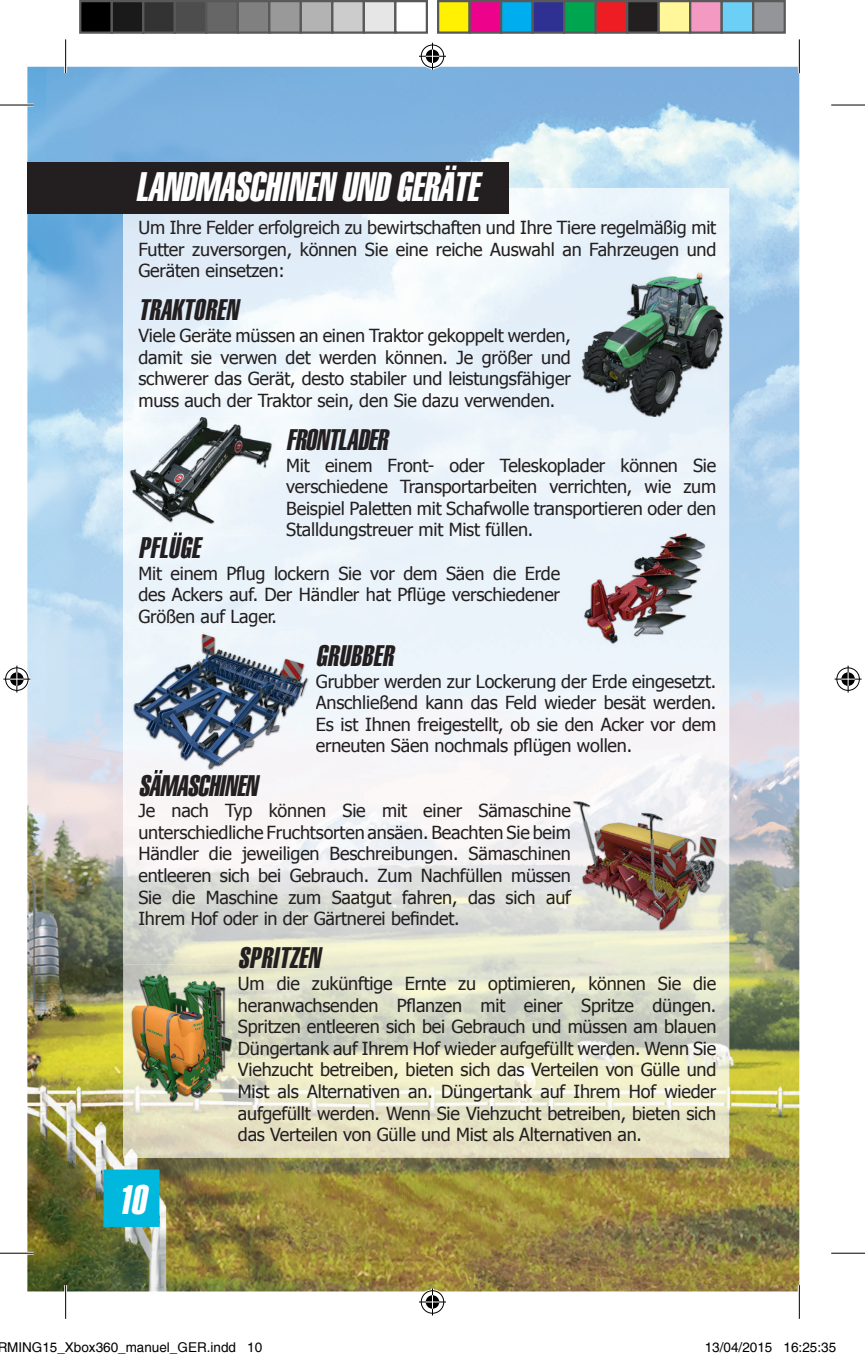
<style>
.page{position:relative;width:865px;height:1359px;background:#fff}
.page>*{position:absolute;margin:0;border:0;box-sizing:border-box;transform-origin:0 0}
.t1{font:italic 40.5px "Helvetica Extra Compressed";color:#fff}
.t2{font:italic 29.25px "Helvetica Extra Compressed";color:#231f20}
.t3{font:18px/21.6px "Tahoma";letter-spacing:-.01em;color:#231f20;text-align:justify}
.t4{font:13.5px "Helvetica";color:#000}
</style>
<div class="page">
<img style="left:27px;top:67px;width:772px;height:1224px">
<img style="left:100px;top:1166px;width:63px;height:64px">
<img style="left:123px;top:188px;width:606px;height:241px">
<img style="left:123px;top:429px;width:75px;height:535px">
<img style="left:275px;top:429px;width:454px;height:405px">
<div style="left:198px;top:536px;width:77px;height:91px;background:#eaf3fa"></div>
<img style="left:198px;top:773px;width:77px;height:384px">
<img style="left:274px;top:839px;width:303px;height:318px">
<img style="left:654px;top:834px;width:75px;height:323px">
<img style="left:577px;top:934px;width:77px;height:223px">
<img style="left:123px;top:1117px;width:76px;height:40px">
<img style="left:139px;top:536px;width:64px;height:22px">
<div style="left:316px;top:645px;width:81px;height:21px;background:#ebf4fb"></div>
<div style="left:316px;top:674px;width:400px;height:17px;background:#ecf5fb"></div>
<div style="left:317px;top:695px;width:399px;height:14px;background:#f2f5fb"></div>
<div style="left:317px;top:717px;width:399px;height:17px;background:#f6f5f7"></div>
<div style="left:316px;top:738px;width:314px;height:18px;background:#f6f5f7"></div>
<div style="left:139px;top:773px;width:122px;height:23px;background:#f6f5f6"></div>
<div style="left:138px;top:803px;width:433px;height:18px;background:#f8f6f6"></div>
<img style="left:139px;top:825px;width:432px;height:14px">
<img style="left:140px;top:847px;width:431px;height:17px">
<img style="left:139px;top:868px;width:432px;height:14px">
<img style="left:139px;top:890px;width:432px;height:17px">
<img style="left:238px;top:947px;width:85px;height:22px">
<img style="left:239px;top:976px;width:477px;height:18px">
<img style="left:239px;top:998px;width:477px;height:17px">
<img style="left:239px;top:1019px;width:477px;height:18px">
<img style="left:239px;top:1063px;width:477px;height:17px">
<img style="left:238px;top:1106px;width:478px;height:17px">
<div style="left:27px;top:162px;width:482px;height:52px;background:#231f20"></div>
<img style="left:124px;top:417px;width:153px;height:119px">
<img style="left:143px;top:532px;width:61px;height:4px">
<img style="left:105px;top:964px;width:133px;height:153px">
<svg style="left:238px;top:1063px;width:1px;height:17px"></svg>
<img style="left:575px;top:270px;width:154px;height:147px">
<img style="left:571px;top:789px;width:157px;height:145px">
<svg style="left:571px;top:890px;width:1px;height:17px"></svg>
<img style="left:570px;top:523px;width:146px;height:138px">
<img style="left:123px;top:627px;width:193px;height:146px">
<svg style="left:316px;top:695px;width:1px;height:14px"></svg>
<img style="left:143px;top:770px;width:118px;height:3px">
<hr style="left:0;top:104px;width:34px;height:2px;background:#fff">
<hr style="left:0;top:1252px;width:34px;height:2px;background:#fff">
<hr style="left:64px;top:39px;width:3px;height:34px;background:#fff">
<hr style="left:64px;top:1285px;width:3px;height:34px;background:#fff">
<hr style="left:798px;top:39px;width:3px;height:34px;background:#fff">
<hr style="left:798px;top:1285px;width:3px;height:34px;background:#fff">
<hr style="left:0;top:105px;width:34px;height:1px;background:#000">
<hr style="left:831px;top:105px;width:34px;height:1px;background:#000">
<hr style="left:0;top:1253px;width:34px;height:1px;background:#000">
<hr style="left:831px;top:1253px;width:34px;height:1px;background:#000">
<hr style="left:65px;top:39px;width:1px;height:34px;background:#000">
<hr style="left:65px;top:1285px;width:1px;height:34px;background:#000">
<hr style="left:799px;top:39px;width:1px;height:34px;background:#000">
<hr style="left:799px;top:1285px;width:1px;height:34px;background:#000">
<svg style="left:419px;top:43px;width:27px;height:27px"></svg>
<svg style="left:419px;top:1288px;width:27px;height:27px"></svg>
<svg style="left:3px;top:666px;width:27px;height:27px"></svg>
<svg style="left:834px;top:666px;width:27px;height:27px"></svg>
<div style="left:80px;top:1px;width:32px;height:32px;background:#000"></div>
<div style="left:79px;top:0;width:34px;height:34px;border:2px solid #595959"></div>
<div style="left:112px;top:1px;width:31px;height:32px;background:#1a1a1a"></div>
<div style="left:111px;top:0;width:33px;height:34px;border:2px solid #595959"></div>
<div style="left:143px;top:1px;width:32px;height:32px;background:#333"></div>
<div style="left:142px;top:0;width:34px;height:34px;border:2px solid #595959"></div>
<div style="left:175px;top:1px;width:31px;height:32px;background:#4d4d4d"></div>
<div style="left:174px;top:0;width:33px;height:34px;border:2px solid #595959"></div>
<div style="left:206px;top:1px;width:32px;height:32px;background:#666"></div>
<div style="left:205px;top:0;width:34px;height:34px;border:2px solid #595959"></div>
<div style="left:238px;top:1px;width:31px;height:32px;background:#808080"></div>
<div style="left:237px;top:0;width:33px;height:34px;border:2px solid #595959"></div>
<div style="left:269px;top:1px;width:32px;height:32px;background:#999"></div>
<div style="left:268px;top:0;width:34px;height:34px;border:2px solid #595959"></div>
<div style="left:301px;top:1px;width:31px;height:32px;background:#b3b3b3"></div>
<div style="left:300px;top:0;width:33px;height:34px;border:2px solid #595959"></div>
<div style="left:332px;top:1px;width:32px;height:32px;background:#ccc"></div>
<div style="left:331px;top:0;width:34px;height:34px;border:2px solid #595959"></div>
<div style="left:364px;top:1px;width:31px;height:32px;background:#e6e6e6"></div>
<div style="left:363px;top:0;width:33px;height:34px;border:2px solid #595959"></div>
<div style="left:394px;top:0;width:34px;height:34px;border:2px solid #595959"></div>
<div style="left:438px;top:1px;width:31px;height:32px;background:#fff101"></div>
<div style="left:437px;top:0;width:34px;height:34px;border:2px solid #595959"></div>
<div style="left:469px;top:1px;width:32px;height:32px;background:#ed028c"></div>
<div style="left:468px;top:0;width:34px;height:34px;border:2px solid #595959"></div>
<div style="left:501px;top:1px;width:31px;height:32px;background:#00aeef"></div>
<div style="left:500px;top:0;width:34px;height:34px;border:2px solid #595959"></div>
<div style="left:532px;top:1px;width:32px;height:32px;background:#2e3092"></div>
<div style="left:531px;top:0;width:34px;height:34px;border:2px solid #595959"></div>
<div style="left:564px;top:1px;width:31px;height:32px;background:#00a54f"></div>
<div style="left:563px;top:0;width:34px;height:34px;border:2px solid #595959"></div>
<div style="left:595px;top:1px;width:32px;height:32px;background:#ee1d23"></div>
<div style="left:594px;top:0;width:34px;height:34px;border:2px solid #595959"></div>
<div style="left:627px;top:1px;width:31px;height:32px;background:#231f20"></div>
<div style="left:626px;top:0;width:34px;height:34px;border:2px solid #595959"></div>
<div style="left:658px;top:1px;width:32px;height:32px;background:#fff79a"></div>
<div style="left:657px;top:0;width:34px;height:34px;border:2px solid #595959"></div>
<div style="left:690px;top:1px;width:31px;height:32px;background:#f499c2"></div>
<div style="left:689px;top:0;width:34px;height:34px;border:2px solid #595959"></div>
<div style="left:721px;top:1px;width:32px;height:32px;background:#6bcff6"></div>
<div style="left:720px;top:0;width:34px;height:34px;border:2px solid #595959"></div>
<div style="left:753px;top:1px;width:31px;height:32px;background:#939598"></div>
<div style="left:752px;top:0;width:34px;height:34px;border:2px solid #595959"></div>
<h1 class="t1" style="left:136px;top:162px;width:353px">LANDMASCHINEN UNDGERÄTE</h1>
<p class="t3" style="left:138px;top:216px;width:579px">Um Ihre Felder erfolgreich zu bewirtschaften und Ihre Tiere regelmäßig mit Futter zuversorgen, können Sie eine reiche Auswahl an Fahrzeugen und Geräten einsetzen:</p>
<h2 class="t2" style="left:138px;top:292px;width:107px">TRAKTOREN</h2>
<p class="t3" style="left:138px;top:324px;width:434px">Viele Geräte müssen an einen Traktor gekoppelt werden, damit sie verwen det werden können. Je größer und schwerer das Gerät, desto stabiler und leistungsfähiger muss auch der Traktor sein, den Sie dazu verwenden.</p>
<h2 class="t2" style="left:286px;top:422px;width:109px">FRONTLADER</h2>
<p class="t3" style="left:286px;top:453px;width:432px">Mit einem Front- oder Teleskoplader können Sie verschiedene Transportarbeiten verrichten, wie zum Beispiel Paletten mit Schafwolle transportieren oder den Stalldungstreuer mit Mist füllen.</p>
<h2 class="t2" style="left:138px;top:530px;width:69px">PFLÜGE</h2>
<p class="t3" style="left:138px;top:561px;width:423px">Mit einem Pflug lockern Sie vor dem Säen die Erde des Ackers auf. Der Händler hat Pflüge verschiedener Größen auf Lager.</p>
<h2 class="t2" style="left:316px;top:638px;width:85px">GRUBBER</h2>
<p class="t3" style="left:316px;top:669px;width:402px">Grubber werden zur Lockerung der Erde eingesetzt.<br>Anschließend kann das Feld wieder besät werden.<br>Es ist Ihnen freigestellt, ob sie den Acker vor dem erneuten Säen nochmals pflügen wollen.</p>
<h2 class="t2" style="left:138px;top:768px;width:127px">SÄMASCHINEN</h2>
<p class="t3" style="left:138px;top:799px;width:434px">Je nach Typ können Sie mit einer Sämaschine unterschiedliche Fruchtsorten ansäen. Beachten Sie beim Händler die jeweiligen Beschreibungen. Sämaschinen entleeren sich bei Gebrauch. Zum Nachfüllen müssen Sie die Maschine zum Saatgut fahren, das sich auf Ihrem Hof oder in der Gärtnerei befindet.</p>
<h2 class="t2" style="left:238px;top:940px;width:90px">SPRITZEN</h2>
<p class="t3" style="left:238px;top:972px;width:480px">Um die zukünftige Ernte zu optimieren, können Sie die heranwachsenden Pflanzen mit einer Spritze düngen.<br>Spritzen entleeren sich bei Gebrauch und müssen am blauen Düngertank auf Ihrem Hof wieder aufgefüllt werden. Wenn Sie Viehzucht betreiben, bieten sich das Verteilen von Gülle und Mist als Alternativen an. Düngertank auf Ihrem Hof wieder aufgefüllt werden. Wenn Sie Viehzucht betreiben, bieten sich das Verteilen von Gülle und Mist als Alternativen an.</p>
<h1 class="t1" style="left:118px;top:1175px;width:38px">10</h1>
<p class="t4" style="left:-3px;top:1339px;width:266px">RMING15_Xbox360_manuel_GER.indd 10</p>
<p class="t4" style="left:705px;top:1339px;width:133px">13/04/2015 16:25:35</p>
</div>
